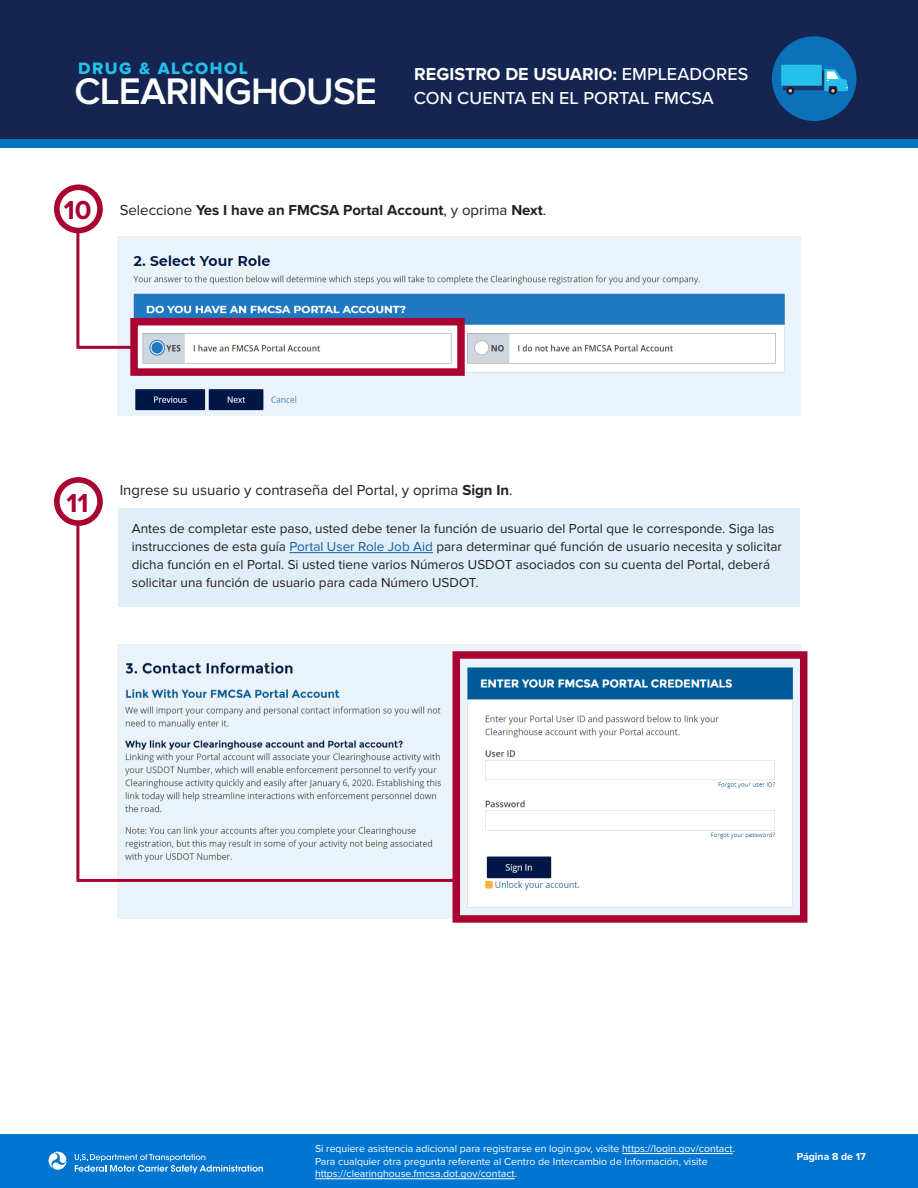
<style>
.page{position:relative;width:918px;height:1188px;background:#fff}
.page>*{position:absolute;margin:0;border:0;box-sizing:border-box;transform-origin:0 0}
.t1{font:600 38.4px "Proxima Nova";letter-spacing:-.025em;color:#fff}
.Number{font:700 27px "Proxima Nova";color:#a90332}
.t2{font:500 18px/24px "Proxima Nova";letter-spacing:.005em;color:#fff}
.t3{font:17.1px "Proxima Nova Extrabld";letter-spacing:.09em;color:#26bfea}
.t4{font:700 15px "Proxima Nova";color:#231f20}
.t5{font:15px "Proxima Nova";color:#231f20}
.t6{font:13.5px/18px "Proxima Nova";color:#231f20}
.t7{font:10.5px/12.6px "Proxima Nova";color:#fff}
.t8{font:700 10.5px "Proxima Nova";color:#fff}
.s1{font-weight:700}
.s2{font-weight:400}
.s3{color:#175d9e}
</style>
<div class="page">
<div style="left:0;top:0;width:918px;height:145px;background:#132550"></div>
<div style="left:0;top:139px;width:918px;height:8px;background:#0073bd"></div>
<div style="left:772px;top:36px;width:85px;height:85px;background:#0d71b9;border-radius:50%"></div>
<div style="left:781px;top:65px;width:41px;height:21px;background:#26bfea"></div>
<svg style="left:783px;top:69px;width:65px;height:24px"></svg>
<div style="left:0;top:1134px;width:918px;height:54px;background:#0275d0"></div>
<svg style="left:48px;top:1152px;width:19px;height:18px"></svg>
<svg style="left:75px;top:1154px;width:188px;height:19px"></svg>
<hr style="left:622px;top:1153px;width:111px;height:1px;background:#fff">
<hr style="left:315px;top:1179px;width:200px;height:1px;background:#fff">
<img style="left:118px;top:644px;width:682px;height:275px">
<div style="left:453px;top:651px;width:354px;height:272px;border:8px solid #a90332"></div>
<img style="left:118px;top:236px;width:682px;height:179px">
<div style="left:130px;top:318px;width:335px;height:58px;border:8px solid #a90332"></div>
<div style="left:54px;top:185px;width:49px;height:48px;border:6px solid #a90332;border-radius:50%"></div>
<div style="left:54px;top:477px;width:49px;height:49px;border:6px solid #a90332;border-radius:50%"></div>
<svg style="left:75px;top:228px;width:61px;height:122px"></svg>
<svg style="left:75px;top:523px;width:387px;height:360px"></svg>
<div style="left:118px;top:509px;width:682px;height:98px;background:#e0eef7"></div>
<hr style="left:289px;top:552px;width:144px;height:1px;background:#175d9e">
<p class="t3" style="left:78px;top:58px;width:171px">DRUG &amp; ALCOHOL</p>
<h1 class="t1" style="left:75px;top:69px;width:304px">CLEARINGHOUSE</h1>
<h3 class="t2" style="left:414px;top:61px;width:336px"><span class="s1">REGISTRO DE USUARIO:</span> EMPLEADORES<br>CON CUENTA EN EL PORTAL FMCSA</h3>
<h4 class="Number" style="left:64px;top:190px;width:29px">10</h4>
<p class="t4" style="left:120px;top:199px;width:428px"><span class="s2">Seleccione</span> Yes I have an FMCSA Portal Account<span class="s2">, y oprima</span> Next<span class="s2">.</span></p>
<h4 class="Number" style="left:67px;top:483px;width:24px">11</h4>
<p class="t5" style="left:120px;top:482px;width:395px">Ingrese su usuario y contraseña del Portal, y oprima <span class="s1">Sign In</span>.</p>
<p class="t6" style="left:132px;top:520px;width:652px">Antes de completar este paso, usted debe tener la función de usuario del Portal que le corresponde. Siga las instrucciones de esta guía <span class="s3">Portal User Role Job Aid</span> para determinar qué función de usuario necesita y solicitar dicha función en el Portal. Si usted tiene varios Números USDOT asociados con su cuenta del Portal, deberá solicitar una función de usuario para cada Número USDOT.</p>
<p class="t7" style="left:315px;top:1143px;width:422px">Si requiere asistencia adicional para registrarse en login.gov, visite https://login.gov/contact.<br>Para cualquier otra pregunta referente al Centro de Intercambio de Información, visite https://clearinghouse.fmcsa.dot.gov/contact.</p>
<p class="t8" style="left:797px;top:1149px;width:71px">Página 8 de 17</p>
</div>
